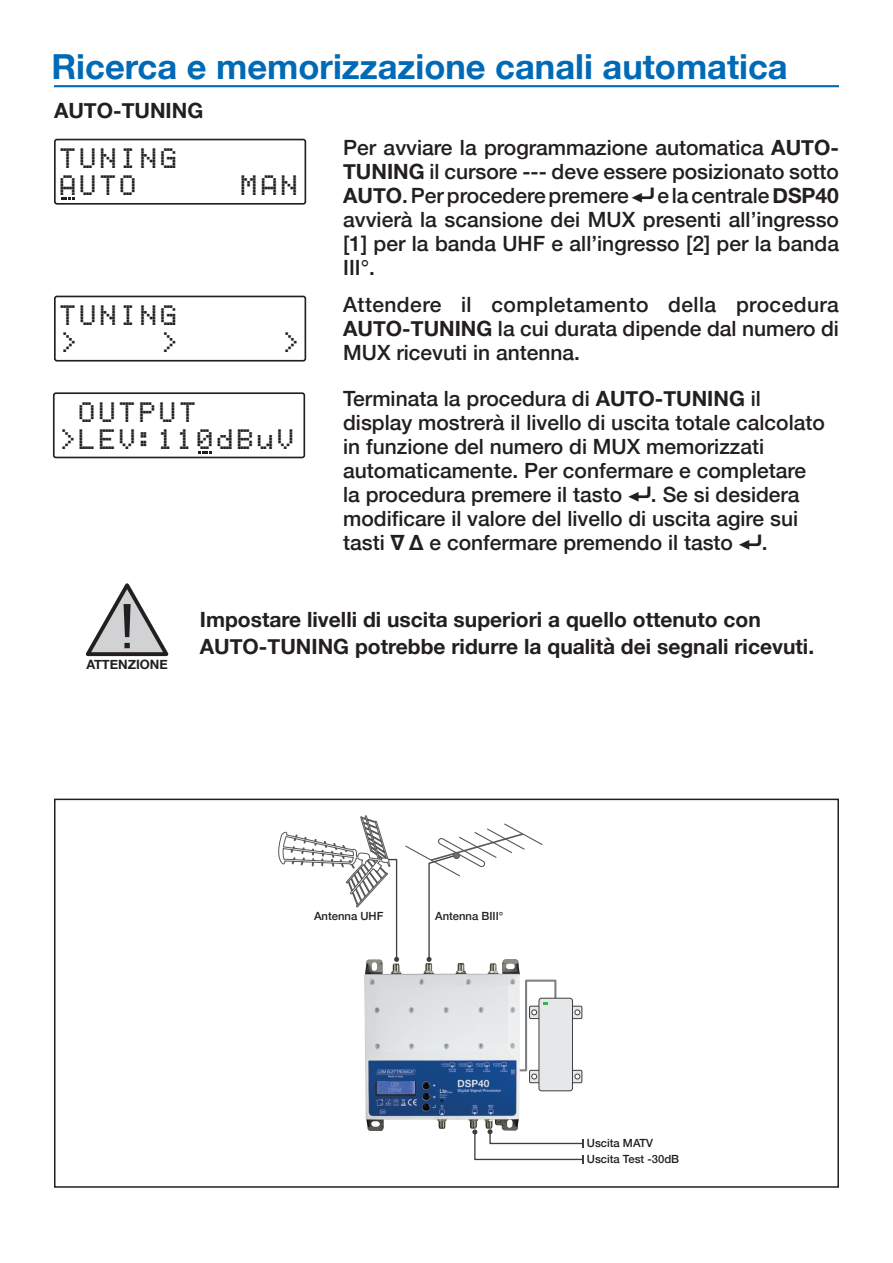
<style>
.page{position:relative;width:893px;height:1263px;background:#fff}
.page>*{position:absolute;margin:0;border:0;box-sizing:border-box;transform-origin:0 0}
.Elenco_puntato_EN{font:700 34.5px "Helvetica Neue";color:#016ab6}
.t1{font:28.5px/27.3px "LED Calculator";letter-spacing:.11em;color:#231f20}
.Elenco_puntato_EN-2{font:500 21px/24px "Helvetica Neue";color:#231f20;text-align:justify}
.Elenco_puntato_EN-3{font:700 21px "Helvetica Neue";color:#231f20}
.t2{font:700 12.9px "Helvetica Neue";color:#231f20}
.t3{font:500 11.25px/15.8px "Helvetica Neue";color:#231f20}
.s1{font-weight:700}
.s2{font-weight:400}
</style>
<div class="page">
<div style="left:54px;top:139px;width:252px;height:66px;border:2px solid #231f20;border-radius:2px"></div>
<svg style="left:61px;top:197px;width:14px;height:3px"></svg>
<hr style="left:54px;top:85px;width:785px;height:2px;background:#016ab6">
<div style="left:54px;top:296px;width:252px;height:66px;border:2px solid #231f20;border-radius:2px"></div>
<svg style="left:198px;top:451px;width:14px;height:2px"></svg>
<div style="left:53px;top:392px;width:252px;height:66px;border:2px solid #231f20;border-radius:2px"></div>
<svg style="left:472px;top:1130px;width:112px;height:34px"></svg>
<svg style="left:529px;top:1006px;width:53px;height:12px"></svg>
<div style="left:529px;top:1006px;width:53px;height:13px;border:1px solid #3e3e3f"></div>
<svg style="left:575px;top:1010px;width:5px;height:5px"></svg>
<svg style="left:529px;top:1070px;width:53px;height:13px"></svg>
<div style="left:529px;top:1070px;width:53px;height:13px;border:1px solid #3e3e3f"></div>
<svg style="left:575px;top:1074px;width:5px;height:5px"></svg>
<div style="left:539px;top:998px;width:33px;height:93px;background:#e6e7e9;border-radius:3px"></div>
<div style="left:539px;top:998px;width:34px;height:93px;border:1px solid #3e3e3f;border-radius:3px"></div>
<svg style="left:520px;top:979px;width:38px;height:100px"></svg>
<svg style="left:278px;top:815px;width:265px;height:144px"></svg>
<img style="left:365px;top:959px;width:155px;height:171px">
<img style="left:378px;top:1082px;width:37px;height:12px">
<svg style="left:85px;top:583px;width:84px;height:74px"></svg>
<div style="left:54px;top:799px;width:785px;height:389px;border:2px solid #231f20"></div>
<p class="Elenco_puntato_EN" style="left:51px;top:40px;width:738px">Ricerca e memorizzazione canali automatica</p>
<p class="Elenco_puntato_EN-3" style="left:54px;top:94px;width:151px">AUTO-TUNING</p>
<p class="t1" style="left:59px;top:144px;width:119px">TUNING<br>AUTO</p>
<p class="t1" style="left:240px;top:172px;width:59px">MAN</p>
<p class="t1" style="left:59px;top:301px;width:119px">TUNING &gt;</p>
<p class="t1" style="left:160px;top:329px;width:19px">&gt;</p>
<p class="t1" style="left:281px;top:329px;width:19px">&gt;</p>
<p class="Elenco_puntato_EN-2" style="left:343px;top:134px;width:497px">Per avviare la programmazione automatica <span class="s1">AUTO-TUNING</span> il cursore --- deve essere posizionato sotto <span class="s1">AUTO</span>. Per procedere premere <span class="s2">⏎</span> e la centrale <span class="s1">DSP40 </span>avvierà la scansione dei MUX presenti all’ingresso [1] per la banda UHF e all’ingresso [2] per la banda III°.</p>
<p class="Elenco_puntato_EN-2" style="left:343px;top:290px;width:497px">Attendere il completamento della procedura <span class="s1">AUTO-TUNING</span> la cui durata dipende dal numero di MUX ricevuti in antenna.</p>
<p class="t1" style="left:58px;top:398px;width:237px;text-indent:20px">OUTPUT &gt;LEV:110dBuV</p>
<p class="Elenco_puntato_EN-2" style="left:343px;top:385px;width:483px;text-align:left">Terminata la procedura di <span class="s1">AUTO-TUNING</span> il display mostrerà il livello di uscita totale calcolato in funzione del numero di MUX memorizzati automaticamente. Per confermare e completare la procedura premere il tasto <span class="s2">⏎</span>. Se si desidera modificare il valore del livello di uscita agire sui tasti <span class="s1">∇ ∆</span> e confermare premendo il tasto <span class="s2">⏎</span>.</p>
<p class="t2" style="left:86px;top:654px;width:83px">ATTENZIONE</p>
<p class="Elenco_puntato_EN-3" style="left:200px;top:603px;width:562px">Impostare livelli di uscita superiori a quello ottenuto con</p>
<p class="Elenco_puntato_EN-3" style="left:200px;top:630px;width:616px">AUTO-TUNING potrebbe ridurre la qualità dei segnali ricevuti.</p>
<p class="t3" style="left:314px;top:907px;width:71px">Antenna UHF</p>
<p class="t3" style="left:435px;top:907px;width:70px">Antenna BIII°</p>
<p class="t3" style="left:587px;top:1135px;width:94px">Uscita MATV<br>Uscita Test -30dB</p>
</div>
